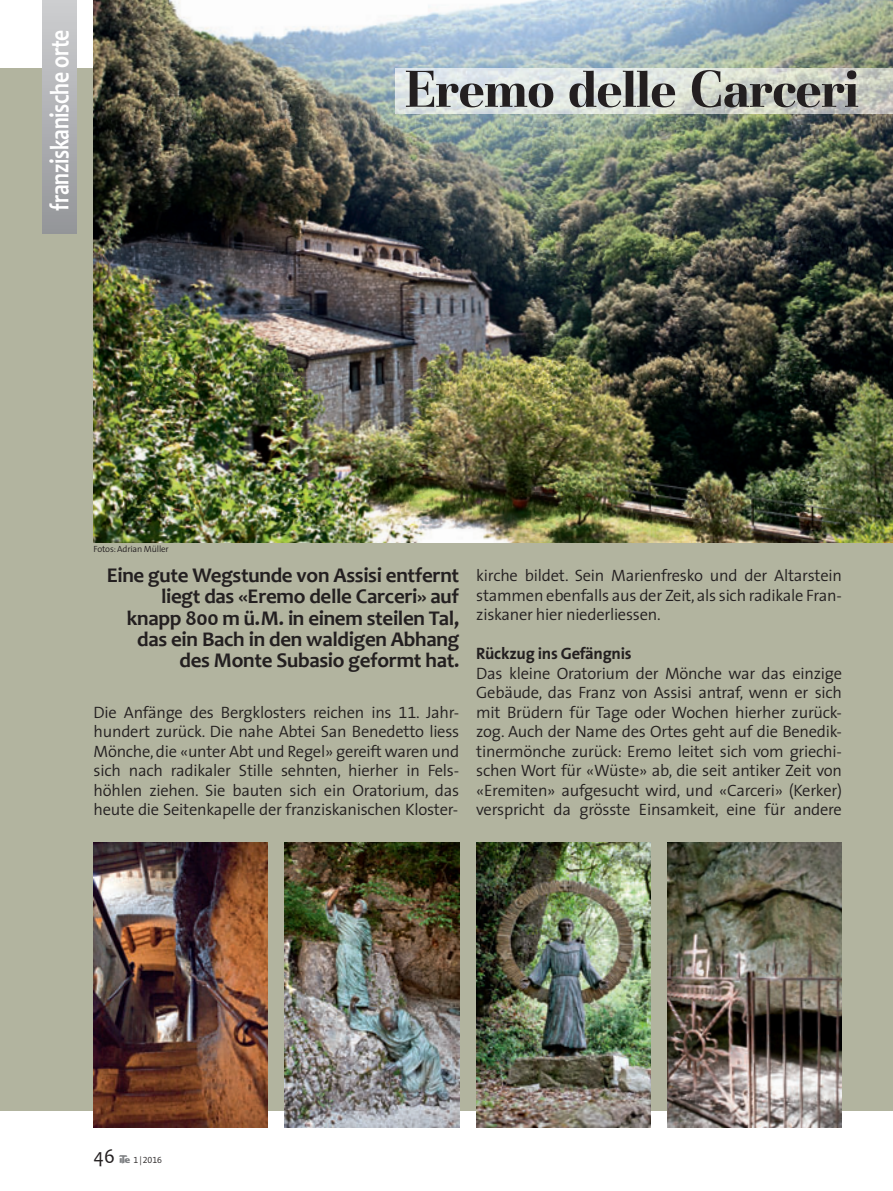
<style>
.page{position:relative;width:893px;height:1191px;background:#fff}
.page>*{position:absolute;margin:0;border:0;box-sizing:border-box;transform-origin:0 0}
.t1{font:700 54px "Basilia Com";letter-spacing:-.02em;color:#231f20;scale:.94 1}
.t2{font:700 27px "Candara";letter-spacing:-.015em;color:#fff;scale:.8 1}
.t3{font:700 21px/21.3px "Candara";letter-spacing:-.015em;color:#231f20;text-align:right}
.t4{font:21px "Candara";color:#231f20;scale:.94 1}
.t5{font:300 16.5px/19.5px "The Sans SN";letter-spacing:-.015em;color:#231f20;text-align:justify}
.t6{font:700 16.5px "The Sans SN";letter-spacing:-.015em;color:#231f20}
.t7{font:300 9px "The Sans SN";letter-spacing:-.015em;color:#231f20}
.s1{font-family:"Ite Font";font-weight:400;color:#808285}
</style>
<div class="page">
<div style="left:0;top:68px;width:893px;height:1042px;background:#b2b49f"></div>
<img style="left:94px;top:0;width:799px;height:542px">
<img style="left:94px;top:842px;width:174px;height:285px">
<img style="left:285px;top:842px;width:174px;height:285px">
<div style="left:43px;top:0;width:34px;height:234px;background:linear-gradient(to bottom,#cdced0,#949599)"></div>
<img style="left:476px;top:842px;width:175px;height:285px">
<img style="left:668px;top:842px;width:174px;height:285px">
<img style="left:395px;top:68px;width:498px;height:45px">
<h2 class="t2" style="left:43px;top:210px;width:227px;rotate:-90deg">franziskanische orte</h2>
<h1 class="t1" style="left:405px;top:58px;width:485px">Eremo delle Carceri</h1>
<p class="t7" style="left:94px;top:545px;width:77px">Fotos: Adrian Müller</p>
<p class="t3" style="left:107px;top:564px;width:354px">Eine gute Wegstunde von Assisi entfernt liegt das «Eremo delle Carceri» auf knapp 800 m ü.M. in einem steilen Tal, das ein Bach in den waldigen Abhang des Monte Subasio geformt hat.</p>
<p class="t5" style="left:94px;top:704px;width:367px">Die Anfänge des Bergklosters reichen ins 11. Jahr&shy;hundert zurück. Die nahe Abtei San Benedetto liess Mönche, die «unter Abt und Regel» gereift waren und sich nach radikaler Stille sehnten, hierher in Fels&shy;höhlen ziehen. Sie bauten sich ein Oratorium, das heute die Seitenkapelle der franziskanischen Kloster-</p>
<p class="t5" style="left:476px;top:567px;width:367px">kirche bildet. Sein Marienfresko und der Altarstein stammen ebenfalls aus der Zeit, als sich radikale Fran&shy;ziskaner hier niederliessen.</p>
<p class="t6" style="left:476px;top:647px;width:157px">Rückzug ins Gefängnis</p>
<p class="t5" style="left:476px;top:665px;width:367px">Das kleine Oratorium der Mönche war das einzige Gebäude, das Franz von Assisi antraf, wenn er sich mit Brüdern für Tage oder Wochen hierher zurück&shy;zog. Auch der Name des Ortes geht auf die Benedik&shy;tinermönche zurück: Eremo leitet sich vom griechi&shy;schen Wort für «Wüste» ab, die seit antiker Zeit von «Eremiten» aufgesucht wird, und «Carceri» (Kerker) verspricht da grösste Einsamkeit, eine für andere</p>
<p class="t4" style="left:94px;top:1143px;width:24px">46</p>
<p class="t7" style="left:119px;top:1156px;width:45px"><span class="s1">a</span> 1|2016</p>
</div>
